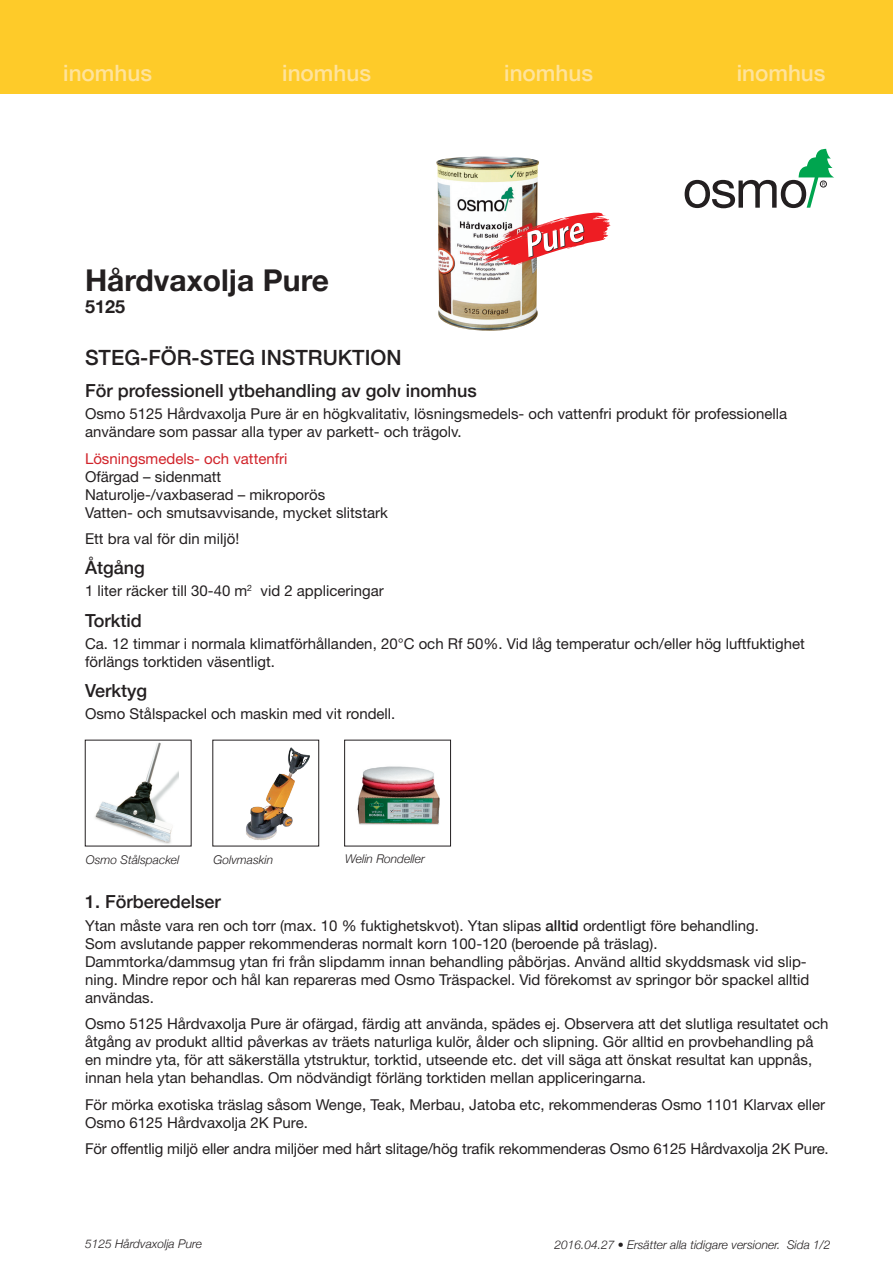
<style>
.page{position:relative;width:893px;height:1263px;background:#fff}
.page>*{position:absolute;margin:0;border:0;box-sizing:border-box;transform-origin:0 0}
.t1{font:700 30px "Helvetica Neue";color:#231f20}
.t2{font:500 22.5px "Helvetica Neue";color:#ffe39c}
.Rubrik{font:500 21px "Helvetica Neue";color:#231f20}
.Rubrik-2{font:500 18px "Helvetica Neue";color:#231f20}
.t3{font:700 18px "Helvetica Neue";color:#231f20}
.Brödtext{font:15px/18px "Helvetica Neue";color:#231f20}
.Rubrik-3{font:15px "Helvetica Neue";color:#231f20}
.Brödtext-2{font:italic 300 12px "Helvetica Neue";color:#231f20}
.s1{color:#d1232a}
.s2{font-weight:500}
</style>
<div class="page">
<svg style="left:685px;top:149px;width:149px;height:59px"></svg>
<div style="left:0;top:0;width:893px;height:94px;background:#fecb29"></div>
<img style="left:436px;top:157px;width:103px;height:174px">
<img style="left:474px;top:209px;width:137px;height:56px">
<img style="left:95px;top:743px;width:84px;height:101px">
<img style="left:232px;top:742px;width:87px;height:104px">
<img style="left:357px;top:766px;width:83px;height:59px">
<div style="left:344px;top:740px;width:107px;height:106px;border:1px solid #231f20"></div>
<p class="t2" style="left:63px;top:55px;width:90px">inomhus</p>
<p class="t2" style="left:282px;top:55px;width:90px">inomhus</p>
<p class="t2" style="left:504px;top:55px;width:90px">inomhus</p>
<p class="t2" style="left:737px;top:55px;width:90px">inomhus</p>
<p class="t1" style="left:85px;top:257px;width:245px">Hårdvaxolja Pure</p>
<p class="t3" style="left:85px;top:292px;width:42px">5125</p>
<p class="Rubrik" style="left:85px;top:341px;width:318px">STEG-FÖR-STEG INSTRUKTION</p>
<p class="Rubrik-2" style="left:85px;top:376px;width:393px">För professionell ytbehandling av golv inomhus</p>
<p class="Brödtext" style="left:85px;top:404px;width:704px">Osmo 5125 Hårdvaxolja Pure är en högkvalitativ, lösningsmedels- och vattenfri produkt för professionella användare som passar alla typer av parkett- och trägolv.</p>
<p class="Brödtext" style="left:85px;top:449px;width:304px"><span class="s1">Lösningsmedels- och vattenfri<br></span>Ofärgad – sidenmatt<br>Naturolje-/vaxbaserad – mikroporös<br>Vatten- och smutsavvisande, mycket slitstark</p>
<p class="Rubrik-3" style="left:85px;top:530px;width:156px">Ett bra val för din miljö!</p>
<p class="Rubrik-2" style="left:85px;top:553px;width:61px">Åtgång</p>
<p class="Brödtext" style="left:85px;top:582px;width:300px">1 liter räcker till 30-40 m<sup>2</sup> vid 2 appliceringar</p>
<p class="Rubrik-2" style="left:85px;top:606px;width:58px">Torktid</p>
<p class="Brödtext" style="left:85px;top:634px;width:721px">Ca. 12 timmar i normala klimatförhållanden, 20°C och Rf 50%. Vid låg temperatur och/eller hög luftfuktighet förlängs torktiden väsentligt.</p>
<p class="Rubrik-2" style="left:85px;top:676px;width:64px">Verktyg</p>
<p class="Brödtext" style="left:85px;top:704px;width:312px">Osmo Stålspackel och maskin med vit rondell.</p>
<p class="Brödtext-2" style="left:86px;top:850px;width:95px">Osmo Stålspackel</p>
<p class="Brödtext-2" style="left:214px;top:850px;width:61px">Golvmaskin</p>
<p class="Brödtext-2" style="left:345px;top:849px;width:81px">Welin Rondeller</p>
<p class="Rubrik-2" style="left:85px;top:887px;width:137px">1. Förberedelser</p>
<p class="Brödtext" style="left:85px;top:916px;width:726px">Ytan måste vara ren och torr (max. 10 % fuktighetskvot). Ytan slipas <span class="s2">alltid</span> ordentligt före behandling.<br>Som avslutande papper rekommenderas normalt korn 100-120 (beroende på träslag).<br>Dammtorka/dammsug ytan fri från slipdamm innan behandling påbörjas. Använd alltid skyddsmask vid slip&shy;ning. Mindre repor och hål kan repareras med Osmo Träspackel. Vid förekomst av springor bör spackel alltid användas.</p>
<p class="Brödtext" style="left:85px;top:1014px;width:745px">Osmo 5125 Hårdvaxolja Pure är ofärgad, färdig att använda, spädes ej. Observera att det slutliga resultatet och åtgång av produkt alltid påverkas av träets naturliga kulör, ålder och slipning. Gör alltid en provbehandling på en mindre yta, för att säkerställa ytstruktur, torktid, utseende etc. det vill säga att önskat resultat kan uppnås, innan hela ytan behandlas. Om nödvändigt förläng torktiden mellan appliceringarna.</p>
<p class="Brödtext" style="left:85px;top:1095px;width:742px">För mörka exotiska träslag såsom Wenge, Teak, Merbau, Jatoba etc, rekommenderas Osmo 1101 Klarvax eller<br>Osmo 6125 Hårdvaxolja 2K Pure.</p>
<p class="Brödtext" style="left:85px;top:1139px;width:745px">För offentlig miljö eller andra miljöer med hårt slitage/hög trafik rekommenderas Osmo 6125 Hårdvaxolja 2K Pure.</p>
<p class="Brödtext-2" style="left:85px;top:1234px;width:118px">5125 Hårdvaxolja Pure</p>
<p class="Brödtext-2" style="left:554px;top:1235px;width:278px">2016.04.27 • Ersätter alla tidigare versioner. Sida 1/2</p>
</div>
